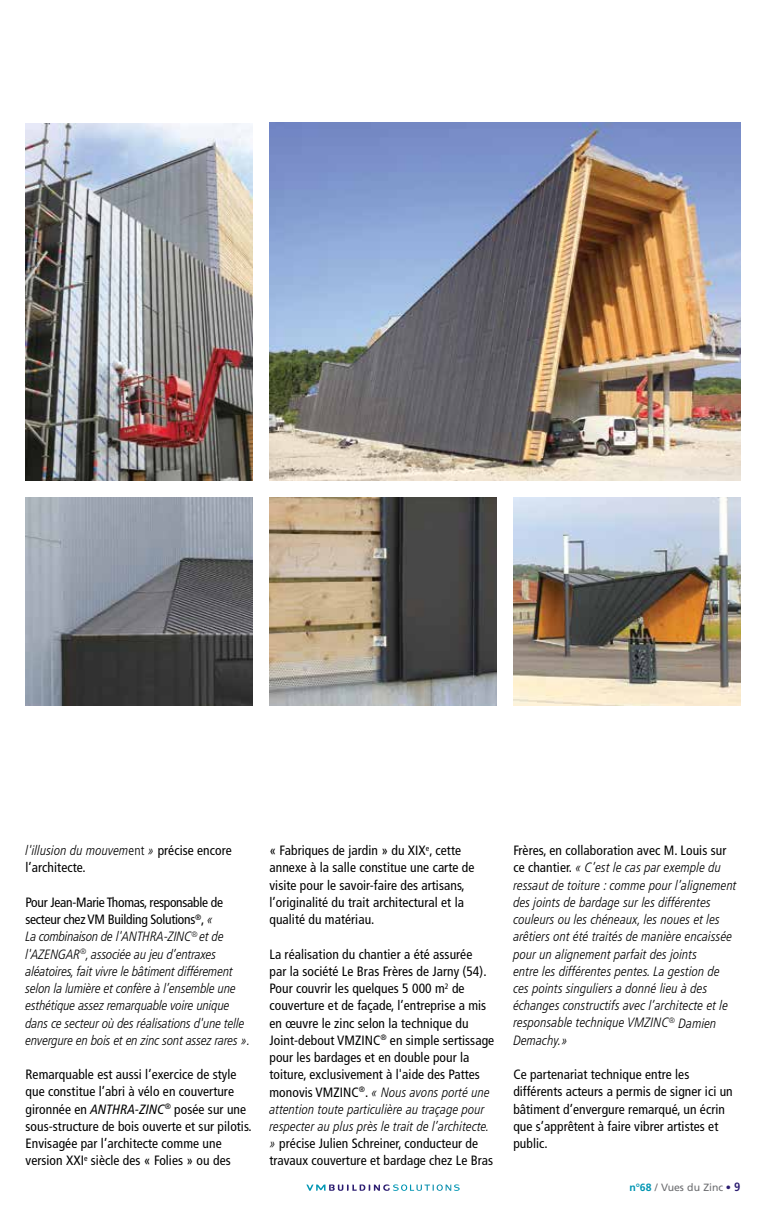
<style>
.page{position:relative;width:766px;height:1208px;background:#fff}
.page>*{position:absolute;margin:0;border:0;box-sizing:border-box;transform-origin:0 0}
.t1{font:condensed 13.5px/17.2px "Frutiger LT Pro";letter-spacing:.005em;color:#000}
.t2{font:italic 300 condensed 13.5px/17.2px "Frutiger LT Pro";letter-spacing:.005em;color:#000}
.t3{font:10.5px "Frutiger LT Pro";color:#6d6e71}
.s1{font-weight:300;font-style:italic}
.s2{font-weight:300}
.s3{font-weight:400;font-style:normal}
.s4{font-style:italic}
.s5{font-weight:700;color:#0096b3}
.s6{font-weight:700;font-stretch:condensed;color:#2b1c70}
.s7{font-weight:700;font-stretch:condensed;font-size:12px;color:#2b1c70}
</style>
<div class="page">
<svg style="left:306px;top:1184px;width:153px;height:6px"></svg>
<img style="left:26px;top:497px;width:226px;height:209px">
<img style="left:269px;top:122px;width:471px;height:358px">
<img style="left:269px;top:497px;width:227px;height:208px">
<img style="left:26px;top:123px;width:226px;height:357px">
<img style="left:513px;top:498px;width:227px;height:208px">
<p class="t1" style="left:26px;top:842px;width:208px"><span class="s1">l'illusion du mouvem</span><span class="s2">ent</span> <span class="s1">»</span> précise encore l’architecte.</p>
<p class="t2" style="left:26px;top:893px;width:226px"><span class="s3">Pour Jean-Marie Thomas, responsable de secteur chez VM Building Solutions</span><sup>®</sup><span class="s3">,</span> «<br>La combinaison de l'ANTHRA-ZINC<sup>®</sup> et de l'AZENGAR<sup>®</sup>, associée au jeu d’entraxes aléatoires, fait vivre le bâtiment différement selon la lumière et confère à l’ensemble une esthétique assez remarquable voire unique dans ce secteur où des réalisations d'une telle envergure en bois et en zinc sont assez rares ».</p>
<p class="t1" style="left:26px;top:1066px;width:228px">Remarquable est aussi l’exercice de style que constitue l’abri à vélo en couverture gironnée en <span class="s4">ANTHRA-ZINC</span><sup>®</sup> posée sur une sous-structure de bois ouverte et sur pilotis.<br>Envisagée par l’architecte comme une version XXI<sup>e</sup> siècle des « Folies » ou des</p>
<p class="t1" style="left:269px;top:842px;width:206px">« Fabriques de jardin » du XIX<sup>e</sup>, cette annexe à la salle constitue une carte de visite pour le savoir-faire des artisans, l’originalité du trait architectural et la qualité du matériau.</p>
<p class="t1" style="left:269px;top:945px;width:226px">La réalisation du chantier a été assurée<br>par la société Le Bras Frères de Jarny (54).<br>Pour couvrir les quelques 5 000 m<sup>2</sup> de couverture et de façade, l’entreprise a mis en œuvre le zinc selon la technique du Joint-debout VMZINC<sup>®</sup> en simple sertissage pour les bardages et en double pour la toiture, exclusivement à l'aide des Pattes monovis VMZINC<sup>®</sup>. <span class="s1">« Nous avons porté une attention toute particulière au traçage pour respecter au plus près le trait de l’architecte. »</span> précise Julien Schreiner, conducteur de travaux couverture et bardage chez Le Bras</p>
<p class="t2" style="left:513px;top:842px;width:225px"><span class="s3">Frères, en collaboration avec M. Louis sur ce chantier.</span> « C’est le cas par exemple du ressaut de toiture : comme pour l’alignement des joints de bardage sur les différentes couleurs ou les chéneaux, les noues et les arêtiers ont été traités de manière encaissée pour un alignement parfait des joints<br>entre les différentes pentes. La gestion de ces points singuliers a donné lieu à des échanges constructifs avec l’architecte et le responsable technique VMZINC<sup>®</sup> Damien Demachy.»</p>
<p class="t1" style="left:513px;top:1066px;width:221px">Ce partenariat technique entre les différents acteurs a permis de signer ici un bâtiment d’envergure remarqué, un écrin que s’apprêtent à faire vibrer artistes et public.</p>
<p class="t3" style="left:629px;top:1181px;width:113px"><span class="s5">n°68</span> / Vues du Zinc <span class="s6">•</span> <span class="s7">9</span></p>
</div>
